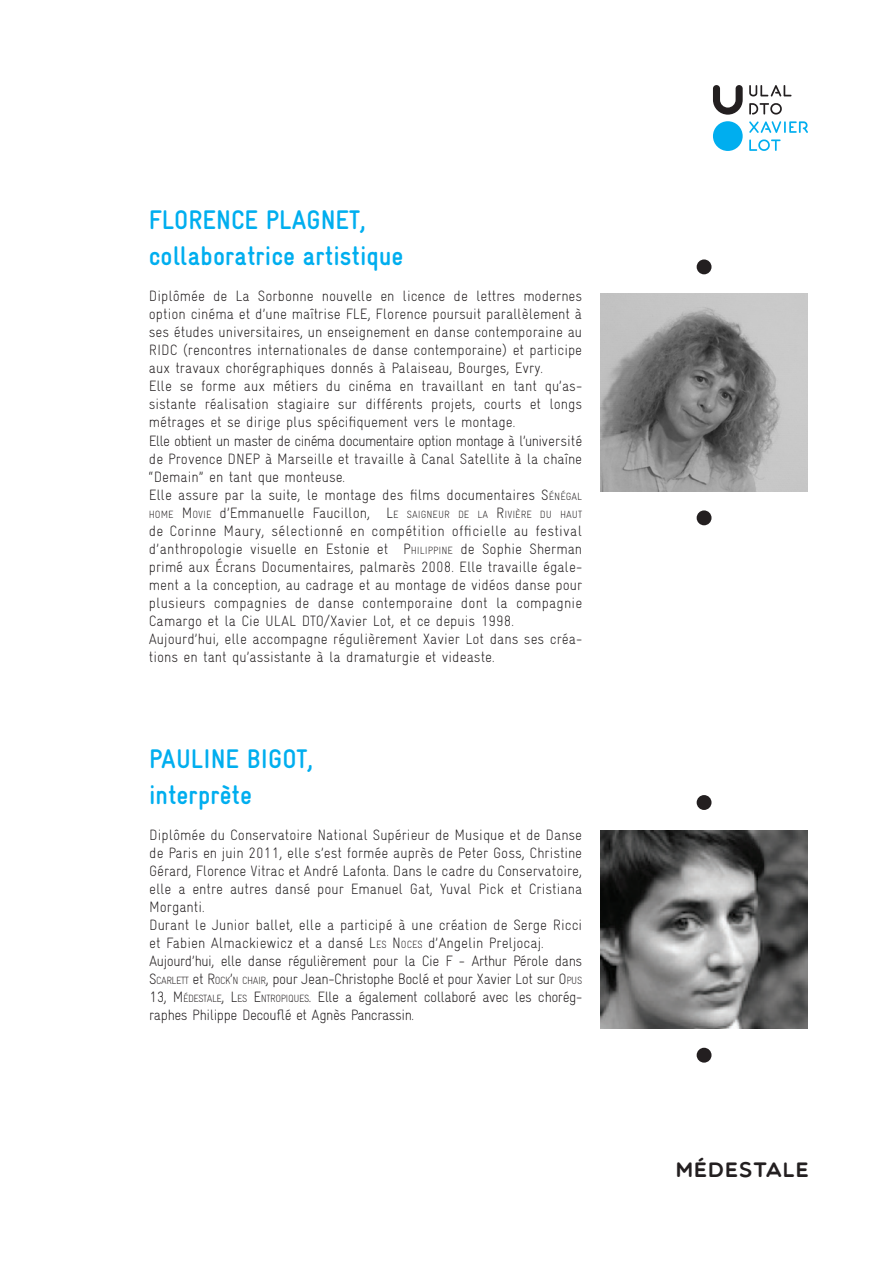
<style>
.page{position:relative;width:893px;height:1263px;background:#fff}
.page>*{position:absolute;margin:0;border:0;box-sizing:border-box;transform-origin:0 0}
.t1{font:700 27px "Gravur Condensed";color:#00aeef}
.t2{font:21px "Multicolore";letter-spacing:.05em;color:#231f20}
.t3{font:300 15px/18px "Gravur Condensed";color:#231f20;text-align:justify}
.t4{font:300 10.5px "Gravur Condensed";color:#231f20}
.s1{font-style:inherit}
.s2{font-size:10.5px}
.s3{font-size:15px}
</style>
<div class="page">
<div style="left:713px;top:121px;width:30px;height:30px;background:#00aeef;border-radius:50%"></div>
<svg style="left:713px;top:85px;width:30px;height:30px"></svg>
<svg style="left:749px;top:139px;width:32px;height:12px"></svg>
<svg style="left:749px;top:121px;width:59px;height:12px"></svg>
<svg style="left:749px;top:85px;width:42px;height:12px"></svg>
<svg style="left:749px;top:103px;width:33px;height:12px"></svg>
<div style="left:697px;top:259px;width:14px;height:15px;background:#231f20;border-radius:50%"></div>
<div style="left:697px;top:510px;width:14px;height:15px;background:#231f20;border-radius:50%"></div>
<img style="left:601px;top:293px;width:207px;height:198px">
<img style="left:600px;top:830px;width:208px;height:198px">
<div style="left:697px;top:795px;width:14px;height:15px;background:#231f20;border-radius:50%"></div>
<div style="left:697px;top:1048px;width:14px;height:14px;background:#231f20;border-radius:50%"></div>
<p class="t1" style="left:149px;top:205px;width:219px">FLORENCE PLAGNET,</p>
<p class="t1" style="left:149px;top:241px;width:256px">collaboratrice artistique</p>
<p class="t3" style="left:149px;top:287px;width:435px">Diplômée de La Sorbonne nouvelle en licence de lettres modernes option cinéma et d’une maîtrise FLE, Florence poursuit parallèlement à ses études universitaires, un enseignement en danse contemporaine au RIDC (rencontres internationales de danse contemporaine) et participe aux travaux chorégraphiques donnés à Palaiseau, Bourges, Evry.</p>
<p class="t3" style="left:149px;top:377px;width:435px">Elle se forme aux métiers du cinéma en travaillant en tant qu’as&shy;sistante réalisation stagiaire sur différents projets, courts et longs métrages et se dirige plus spécifiquement vers le montage.</p>
<p class="t3" style="left:149px;top:431px;width:435px">Elle obtient un master de cinéma documentaire option montage à l’université de Provence DNEP à Marseille et travaille à Canal Satellite à la chaîne “Demain” en tant que monteuse.</p>
<p class="t3" style="left:149px;top:485px;width:435px">Elle assure par la suite, le montage des films documentaires <span class="s1">S</span><span class="s2">ÉNÉGAL</span></p>
<p class="t4" style="left:149px;top:508px;width:435px">HOME <span class="s3">M</span> OVIE <span class="s3">d’Emmanuelle Faucillon,</span> <span class="s3">L</span>E SAIGNEUR DE LA <span class="s3">R</span> IVIÈRE DU HAUT</p>
<p class="t3" style="left:149px;top:521px;width:435px">de Corinne Maury, sélectionné en compétition officielle au festival d’anthropologie visuelle en Estonie et <span class="s1">P</span><span class="s2">HILIPPINE</span> de Sophie Sherman primé aux Écrans Documentaires, palmarès 2008. Elle travaille égale&shy;ment a la conception, au cadrage et au montage de vidéos danse pour plusieurs compagnies de danse contemporaine dont la compagnie Camargo et la Cie ULAL DTO/Xavier Lot, et ce depuis 1998.</p>
<p class="t3" style="left:149px;top:629px;width:435px">Aujourd’hui, elle accompagne régulièrement Xavier Lot dans ses créa&shy;tions en tant qu’assistante à la dramaturgie et videaste.</p>
<p class="t1" style="left:149px;top:743px;width:166px">PAULINE BIGOT,</p>
<p class="t1" style="left:149px;top:779px;width:104px">interprète</p>
<p class="t3" style="left:149px;top:826px;width:435px">Diplômée du Conservatoire National Supérieur de Musique et de Danse de Paris en juin 2011, elle s’est formée auprès de Peter Goss, Christine Gérard, Florence Vitrac et André Lafonta. Dans le cadre du Conservatoire, elle a entre autres dansé pour Emanuel Gat, Yuval Pick et Cristiana Morganti.</p>
<p class="t3" style="left:149px;top:916px;width:435px">Durant le Junior ballet, elle a participé à une création de Serge Ricci et Fabien Almackiewicz et a dansé <span class="s1">L</span><span class="s2">ES</span> <span class="s1">N</span> <span class="s2">OCES</span> d’Angelin Preljocaj.</p>
<p class="t3" style="left:149px;top:952px;width:435px">Aujourd’hui, elle danse régulièrement pour la Cie F - Arthur Pérole dans <span class="s1">S</span><span class="s2">CARLETT</span> et <span class="s1">R</span><span class="s2">OCK</span><span class="s1">’</span><span class="s2">N CHAIR</span>, pour Jean-Christophe Boclé et pour Xavier Lot sur <span class="s1">O</span> <span class="s2">PUS </span><span class="s1">13, M</span> <span class="s2">ÉDESTALE</span><span class="s1">, L</span><span class="s2">ES</span> <span class="s1">E</span><span class="s2">NTROPIQUES</span>. Elle a également collaboré avec les chorég&shy;raphes Philippe Decouflé et Agnès Pancrassin.</p>
<h2 class="t2" style="left:676px;top:1157px;width:134px">MÉDESTALE</h2>
</div>
